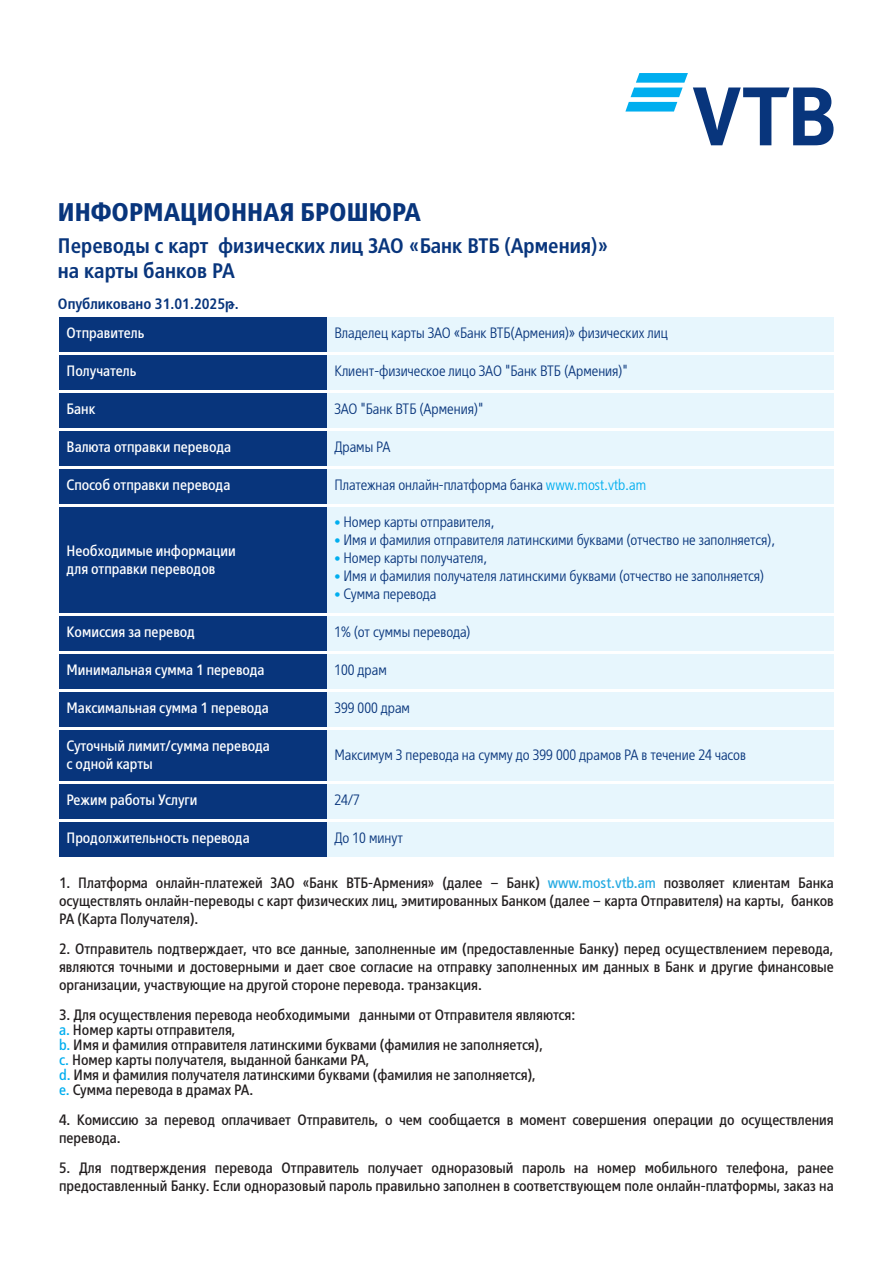
<style>
.page{position:relative;width:893px;height:1263px;background:#fff}
.page>*{position:absolute;margin:0;border:0;box-sizing:border-box;transform-origin:0 0}
.t1{font:700 25.5px "VTB Group Cond";color:#08357c}
.t2{font:600 21px/25.2px "VTB Group Cond";color:#08357c}
.t3{font:15px/18px "VTB Group Cond";color:#231f20}
.t4{font:300 15px "VTB Group Cond";color:#08357c}
.t5{font:15px/18px "VTB Group Cond";color:#fff}
.t6{font:600 15px "VTB Group Cond";color:#08357c}
.s1{color:#00aeef}
.s2{color:#27abe2}
</style>
<div class="page">
<svg style="left:625px;top:73px;width:208px;height:72px"></svg>
<div style="left:326px;top:317px;width:508px;height:35px;background:#e7f6fd"></div>
<div style="left:59px;top:317px;width:267px;height:35px;background:#08357c"></div>
<div style="left:326px;top:355px;width:508px;height:35px;background:#e7f6fd"></div>
<div style="left:59px;top:355px;width:267px;height:35px;background:#08357c"></div>
<div style="left:326px;top:393px;width:508px;height:35px;background:#e7f6fd"></div>
<div style="left:59px;top:393px;width:267px;height:35px;background:#08357c"></div>
<div style="left:326px;top:431px;width:508px;height:35px;background:#e7f6fd"></div>
<div style="left:59px;top:431px;width:267px;height:35px;background:#08357c"></div>
<div style="left:326px;top:469px;width:508px;height:35px;background:#e7f6fd"></div>
<div style="left:59px;top:469px;width:267px;height:35px;background:#08357c"></div>
<div style="left:326px;top:616px;width:508px;height:35px;background:#e7f6fd"></div>
<div style="left:59px;top:616px;width:267px;height:35px;background:#08357c"></div>
<div style="left:326px;top:654px;width:508px;height:35px;background:#e7f6fd"></div>
<div style="left:59px;top:654px;width:267px;height:35px;background:#08357c"></div>
<div style="left:326px;top:692px;width:508px;height:35px;background:#e7f6fd"></div>
<div style="left:59px;top:692px;width:267px;height:35px;background:#08357c"></div>
<div style="left:326px;top:784px;width:508px;height:34px;background:#e7f6fd"></div>
<div style="left:59px;top:784px;width:267px;height:34px;background:#08357c"></div>
<div style="left:326px;top:822px;width:508px;height:34px;background:#e7f6fd"></div>
<div style="left:59px;top:822px;width:267px;height:34px;background:#08357c"></div>
<div style="left:326px;top:730px;width:508px;height:50px;background:#e7f6fd"></div>
<div style="left:59px;top:730px;width:267px;height:50px;background:#08357c"></div>
<div style="left:326px;top:507px;width:508px;height:106px;background:#e7f6fd"></div>
<div style="left:59px;top:507px;width:267px;height:106px;background:#08357c"></div>
<h1 class="t1" style="left:58px;top:196px;width:365px">ИНФОРМАЦИОННАЯ БРОШЮРА</h1>
<h2 class="t2" style="left:58px;top:232px;width:552px">Переводы с карт физических лиц ЗАО «Банк ВТБ (Армения)» на карты банков РА</h2>
<p class="t6" style="left:58px;top:294px;width:182px">Опубликовано 31.01.2025թ.</p>
<p class="t5" style="left:67px;top:323px;width:79px">Отправитель</p>
<p class="t4" style="left:334px;top:324px;width:335px">Владелец карты ЗАО «Банк ВТБ(Армения)» физических лиц</p>
<p class="t5" style="left:67px;top:361px;width:71px">Получатель</p>
<p class="t4" style="left:334px;top:362px;width:295px">Клиент-физическое лицо ЗАО "Банк ВТБ (Армения)"</p>
<p class="t5" style="left:67px;top:399px;width:30px">Банк</p>
<p class="t4" style="left:334px;top:400px;width:151px">ЗАО "Банк ВТБ (Армения)"</p>
<p class="t5" style="left:67px;top:437px;width:166px">Валюта отправки перевода</p>
<p class="t4" style="left:334px;top:438px;width:58px">Драмы РА</p>
<p class="t5" style="left:67px;top:475px;width:165px">Способ отправки перевода</p>
<p class="t4" style="left:334px;top:476px;width:313px">Платежная онлайн-платформа банка <span class="s1">www.most.vtb.am</span></p>
<p class="t5" style="left:67px;top:541px;width:171px">Необходимые информации для отправки переводов</p>
<p class="t4" style="left:334px;top:512px;width:162px"><span class="s1">•</span> Номер карты отправителя,</p>
<p class="t4" style="left:334px;top:530px;width:443px"><span class="s1">•</span> Имя и фамилия отправителя латинскими буквами (отчество не заполняется),</p>
<p class="t4" style="left:334px;top:548px;width:155px"><span class="s1">•</span> Номер карты получателя,</p>
<p class="t4" style="left:334px;top:566px;width:431px"><span class="s1">•</span> Имя и фамилия получателя латинскими буквами (отчество не заполняется)</p>
<p class="t4" style="left:334px;top:584px;width:103px"><span class="s1">•</span> Сумма перевода</p>
<p class="t5" style="left:67px;top:622px;width:130px">Комиссия за перевод</p>
<p class="t4" style="left:334px;top:623px;width:138px">1% (от суммы перевода)</p>
<p class="t5" style="left:67px;top:660px;width:200px">Минимальная сумма 1 перевода</p>
<p class="t4" style="left:334px;top:661px;width:54px">100 драм</p>
<p class="t5" style="left:67px;top:698px;width:204px">Максимальная сумма 1 перевода</p>
<p class="t4" style="left:334px;top:699px;width:77px">399 000 драм</p>
<p class="t5" style="left:67px;top:736px;width:205px">Суточный лимит/сумма перевода с одной карты</p>
<p class="t4" style="left:334px;top:746px;width:413px">Максимум 3 перевода на сумму до 399 000 драмов РА в течение 24 часов</p>
<p class="t5" style="left:67px;top:790px;width:132px">Режим работы Услуги</p>
<p class="t4" style="left:334px;top:790px;width:27px">24/7</p>
<p class="t5" style="left:67px;top:828px;width:185px">Продолжительность перевода</p>
<p class="t4" style="left:334px;top:828px;width:70px">До 10 минут</p>
<p class="t3" style="left:59px;top:873px;width:776px;text-align:justify">1. Платформа онлайн-платежей ЗАО «Банк ВТБ-Армения» (далее – Банк) <span class="s2">www.most.vtb.am</span> позволяет клиентам Банка осуществлять онлайн-переводы с карт физических лиц, эмитированных Банком (далее – карта Օтправителя) на карты, банков РА (Карта Получателя).</p>
<p class="t3" style="left:59px;top:939px;width:776px;text-align:justify">2. Отправитель подтверждает, что все данные, заполненные им (предоставленные Банку) перед осуществлением перевода, являются точными и достоверными и дает свое согласие на отправку заполненных им данных в Банк и другие финансовые организации, участвующие на другой стороне перевода. транзакция.</p>
<p class="t3" style="left:59px;top:1007px;width:518px;line-height:15px">3. Для осуществления перевода необходимыми данными от Отправителя являются: <span class="s1">a.</span> Номер карты отправителя,<br><span class="s1">b.</span> Имя и фамилия отправителя латинскими буквами (фамилия не заполняется),<br><span class="s1">c.</span> Номер карты получателя, выданной банками РА,<br><span class="s1">d.</span> Имя и фамилия получателя латинскими буквами (фамилия не заполняется),<br><span class="s1">e.</span> Сумма перевода в драмах РА.</p>
<p class="t3" style="left:59px;top:1110px;width:776px">4. Комиссию за перевод оплачивает Отправитель, о чем сообщается в момент совершения операции до осуществления перевода.</p>
<p class="t3" style="left:59px;top:1158px;width:776px">5. Для подтверждения перевода Отправитель получает одноразовый пароль на номер мобильного телефона, ранее предоставленный Банку. Если одноразовый пароль правильно заполнен в соответствующем поле онлайн-платформы, заказ на</p>
</div>
